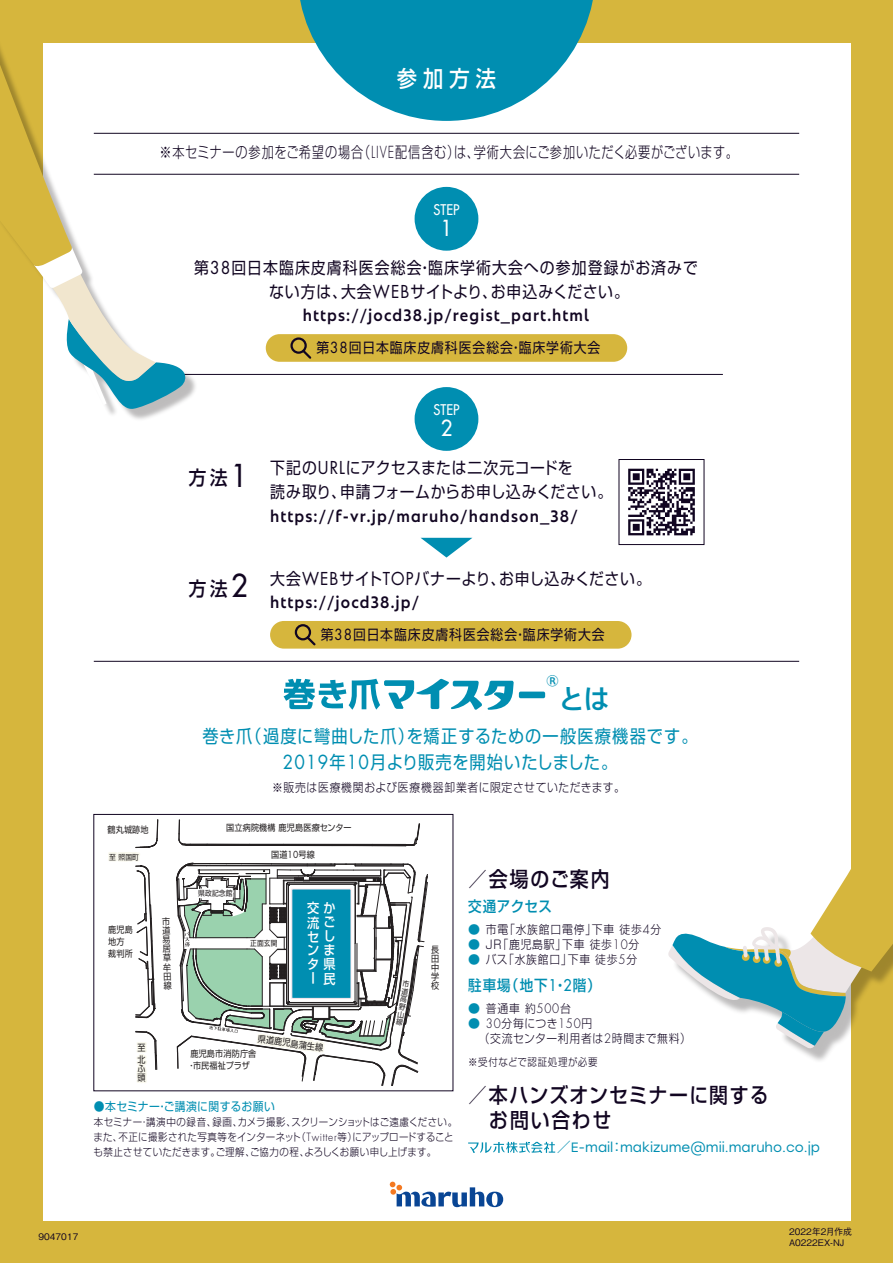
<style>
.page{position:relative;width:893px;height:1263px;background:#d6b63d}
.page>*{position:absolute;margin:0;border:0;box-sizing:border-box;transform-origin:0 0}
.t1{font:500 27px "Axis Std";color:#008eb1}
.t2{font:500 22.5px "Shin Go Pro";color:#fff;scale:.9 1}
.t3{font:500 21.45px "Futura Std";color:#fff;scale:.93 1}
.t4{font:500 21px/25.2px "Shin Go Pro";letter-spacing:.07em;color:#110521;scale:.9 1}
.t5{font:500 19.5px "Shin Go Pro";color:#110521;scale:.9 1}
.t6{font:18px/25.5px "Shin Go Pro";letter-spacing:.045em;color:#008eb1;text-align:center;scale:.9 1}
.t7{font:500 16.5px "Natom Pro";letter-spacing:.075em;color:#110521;scale:.9 1}
.t8{font:16.5px/24px "Shin Go Pro";letter-spacing:.06em;color:#110521;text-align:center;scale:.9 1}
.t9{font:16.5px/24px "Shin Go Pro";letter-spacing:.03em;color:#110521;scale:.9 1}
.t10{font:300 15.45px "Shin Go Pro";letter-spacing:.055em;color:#110521;scale:.79 1}
.t11{font:500 15px "Shin Go Pro";letter-spacing:.065em;color:#008eb1;scale:.9 1}
.t12{font:500 14.4px "Futura Std";color:#fff;scale:.9 1}
.t13{font:14.25px "Shin Go Pro";letter-spacing:.075em;color:#110521;scale:.9 1}
.t14{font:13.5px "Stolzl";color:#008eb1}
.t15{font:500 13.5px/14.1px "Shin Go Pro";color:#fff;text-align:justify;scale:.9 1}
.t16{font:500 13.5px "Axis Std";color:#008eb1}
.t17{font:300 12px "Shin Go Pro";letter-spacing:.075em;color:#110521;scale:.9 1}
.t18{font:300 12px "Shin Go Pro";letter-spacing:.055em;color:#110521;scale:.9 1}
.t19{font:300 12px/15px "Shin Go Pro";letter-spacing:.05em;color:#110521;scale:.9 1}
.t20{font:12px "Shin Go Pro";letter-spacing:.025em;color:#008eb1;scale:.9 1}
.t21{font:300 10.5px/15px "Shin Go Pro";letter-spacing:.03em;color:#110521;scale:.9 1}
.t22{font:300 10.5px "Shin Go Pro";letter-spacing:.065em;color:#110521;scale:.9 1}
.t23{font:9px/9.1px "Shin Go Pro";letter-spacing:.02em;color:#231f20;text-align:justify;scale:.9 1}
.t24{font:500 9px/10.8px "Gothic BBB Pro";color:#110521}
.t25{font:7.5px/7.6px "Shin Go Pro";letter-spacing:.02em;color:#231f20;text-align:justify;scale:.9 1}
.s1{font-family:"Futura Std";font-size:16.2px}
.s2{font-family:"Futura Std";font-size:17.4px}
.s3{font-family:"Futura Std";font-size:15px}
.s4{font-family:"Futura Std";font-size:30.75px}
.s5{font-family:"Futura Std";font-size:18.9px}
.s6{font-family:"Futura Std";font-size:9.45px}
.s7{font-family:"Futura Std";font-size:10.95px}
.s8{color:#008eb1}
.s9{font-family:"Futura Std";font-size:12.6px}
.s10{font-family:"Futura Std";font-size:15.75px}
.s11{font-family:"Koz Go Pr 6 N"}
</style>
<div class="page">
<div style="left:43px;top:43px;width:807px;height:1177px;background:#fff"></div>
<hr style="left:94px;top:174px;width:705px;height:1px;background:#110521">
<hr style="left:94px;top:133px;width:705px;height:1px;background:#110521">
<svg style="left:668px;top:586px;width:225px;height:463px"></svg>
<hr style="left:170px;top:374px;width:553px;height:1px;background:#110521">
<img style="left:108px;top:132px;width:92px;height:287px">
<svg style="left:0;top:47px;width:189px;height:364px"></svg>
<hr style="left:94px;top:661px;width:705px;height:1px;background:#110521">
<svg style="left:300px;top:0;width:293px;height:121px"></svg>
<div style="left:519px;top:692px;width:26px;height:6px;background:#008eb1;border-radius:2px"></div>
<svg style="left:284px;top:679px;width:230px;height:31px"></svg>
<div style="left:266px;top:334px;width:361px;height:28px;background:#d6b63d;border-radius:14px"></div>
<div style="left:290px;top:337px;width:17px;height:17px;border:2px solid #110521;border-radius:50%"></div>
<svg style="left:300px;top:348px;width:12px;height:11px"></svg>
<div style="left:415px;top:187px;width:63px;height:64px;background:#008eb1;border-radius:50%"></div>
<svg style="left:421px;top:538px;width:51px;height:19px"></svg>
<div style="left:415px;top:387px;width:63px;height:64px;background:#008eb1;border-radius:50%"></div>
<div style="left:270px;top:621px;width:361px;height:28px;background:#d6b63d;border-radius:14px"></div>
<div style="left:295px;top:624px;width:16px;height:16px;border:2px solid #110521;border-radius:50%"></div>
<svg style="left:304px;top:634px;width:12px;height:12px"></svg>
<div style="left:619px;top:459px;width:85px;height:86px;background:#fff;border:1px solid #110521"></div>
<svg style="left:628px;top:469px;width:67px;height:66px"></svg>
<svg style="left:468px;top:1142px;width:87px;height:11px"></svg>
<div style="left:93px;top:814px;width:360px;height:277px;border:1px solid #110521"></div>
<svg style="left:108px;top:819px;width:50px;height:199px"></svg>
<svg style="left:135px;top:1031px;width:22px;height:52px"></svg>
<svg style="left:176px;top:820px;width:252px;height:272px"></svg>
<svg style="left:390px;top:1181px;width:113px;height:26px"></svg>
<h2 class="t2" style="left:397px;top:60px;width:112px">参加方法</h2>
<h3 class="t10" style="left:159px;top:140px;width:734px">※本セミナーの参加をご希望の場合（<span class="s1">LIVE</span>配信含む）は、学術大会にご参加いただく必要がございます。</h3>
<h3 class="t12" style="left:433px;top:200px;width:30px">STEP</h3>
<h3 class="t3" style="left:441px;top:214px;width:14px">1</h3>
<h3 class="t8" style="left:194px;top:254px;width:561px">第<span class="s2">38</span>回日本臨床皮膚科医会総会・臨床学術大会への参加登録がお済みでない方は、大会<span class="s2">WEB</span>サイトより、お申込みください。</h3>
<h3 class="t7" style="left:303px;top:304px;width:320px">https://jocd38.jp/regist_part.html</h3>
<h3 class="t13" style="left:316px;top:336px;width:317px">第<span class="s3">38</span>回日本臨床皮膚科医会総会・臨床学術大会</h3>
<h3 class="t5" style="left:189px;top:462px;width:67px">方法<span class="s4">1</span></h3>
<h3 class="t5" style="left:189px;top:572px;width:67px">方法<span class="s4">2</span></h3>
<h3 class="t12" style="left:433px;top:400px;width:30px">STEP</h3>
<h3 class="t3" style="left:441px;top:415px;width:14px">2</h3>
<h3 class="t9" style="left:270px;top:454px;width:382px">下記の<span class="s2">URL</span>にアクセスまたは二次元コードを<br>読み取り、申請フォームからお申し込みください。</h3>
<h3 class="t7" style="left:270px;top:504px;width:343px">https://f-vr.jp/maruho/handson_38/</h3>
<h3 class="t8" style="left:270px;top:564px;width:425px">大会<span class="s2">WEB</span>サイト<span class="s2">TOP</span>バナーより、お申し込みください。</h3>
<h3 class="t7" style="left:270px;top:591px;width:167px">https://jocd38.jp/</h3>
<h3 class="t13" style="left:321px;top:623px;width:317px">第<span class="s3">38</span>回日本臨床皮膚科医会総会・臨床学術大会</h3>
<p class="t16" style="left:546px;top:670px;width:15px">®</p>
<h1 class="t1" style="left:558px;top:678px;width:53px">とは</h1>
<h3 class="t6" style="left:202px;top:721px;width:552px">巻き爪（過度に彎曲した爪）を矯正するための一般医療機器です。<br><span class="s5">2019</span>年<span class="s5">10</span>月より販売を開始いたしました。</h3>
<p class="t18" style="left:272px;top:778px;width:394px">※販売は医療機関および医療機器卸業者に限定させていただきます。</p>
<p class="t23" style="left:108px;top:823px;width:47px">鶴丸城跡地</p>
<p class="t23" style="left:226px;top:821px;width:141px">国立病院機構鹿児島医療センター</p>
<p class="t25" style="left:109px;top:852px;width:35px">至照国町</p>
<p class="t23" style="left:271px;top:849px;width:50px">国道<span class="s6">10</span>号線</p>
<p class="t23" style="left:108px;top:923px;width:29px;line-height:12px;text-align:left">鹿児島地方裁判所</p>
<p class="t23" style="left:161px;top:916px;width:7px;rotate:-2deg">市道易居草牟田線</p>
<p class="t25" style="left:198px;top:889px;width:40px">県政記念館</p>
<p class="t25" style="left:250px;top:939px;width:32px">正面玄関</p>
<p class="t15" style="left:307px;top:899px;width:33px">交か流ごセしンまタ県ー</p>
<p class="t15" style="left:323px;top:970px;width:15px">民</p>
<p class="t23" style="left:138px;top:1042px;width:10px">至</p>
<p class="t23" style="left:259px;top:1033px;width:75px;rotate:7deg">県道鹿児島蒲生線</p>
<p class="t23" style="left:138px;top:1054px;width:10px">北ふ頭</p>
<p class="t23" style="left:188px;top:1047px;width:78px;line-height:12px;text-indent:3px">鹿児島市消防庁舎・市民福祉プラザ</p>
<p class="t25" style="left:404px;top:979px;width:6px;rotate:10deg">市道高野山線</p>
<p class="t23" style="left:431px;top:943px;width:10px">長田中学校</p>
<p class="t20" style="left:94px;top:1097px;width:203px">●本セミナー・ご講演に関するお願い</p>
<p class="t21" style="left:93px;top:1113px;width:406px">本セミナー・講演中の録音、録画、カメラ撮影、スクリーンショットはご遠慮ください。また、不正に撮影された写真等をインターネット（<span class="s7">Twitter</span>等）にアップロードすることも禁止させていただきます。ご理解、ご協力の程、よろしくお願い申し上げます。</p>
<h3 class="t4" style="left:468px;top:864px;width:159px">／会場のご案内</h3>
<h3 class="t11" style="left:468px;top:894px;width:94px">交通アクセス</h3>
<p class="t17" style="left:468px;top:919px;width:216px"><span class="s8">●</span> 市電「水族館口電停」下車徒歩<span class="s9">4</span>分</p>
<p class="t17" style="left:468px;top:934px;width:192px"><span class="s8">●</span> ＪＲ「鹿児島駅」下車徒歩<span class="s9">10</span>分</p>
<p class="t17" style="left:468px;top:949px;width:189px"><span class="s8">●</span> バス「水族館口」下車徒歩<span class="s9">5</span>分</p>
<h3 class="t11" style="left:468px;top:973px;width:149px">駐車場（地下<span class="s10">1</span>・<span class="s10">2</span>階）</h3>
<p class="t17" style="left:468px;top:998px;width:116px"><span class="s8">●</span> 普通車約<span class="s9">500</span>台</p>
<p class="t19" style="left:479px;top:1014px;width:238px;text-indent:-11px"><span class="s8">●</span> <span class="s9">30</span>分毎につき<span class="s9">150</span>円<br>（交流センター利用者は<span class="s9">2</span>時間まで無料）</p>
<p class="t22" style="left:468px;top:1053px;width:145px">※受付などで認証処理が必要</p>
<h3 class="t4" style="left:468px;top:1079px;width:335px">／本ハンズオンセミナーに関する　お問い合わせ</h3>
<p class="t14" style="left:557px;top:1137px;width:264px"><span class="s11">／</span>E-mail<span class="s11">：</span>makizume@mii.maruho.co.jp</p>
<p class="t24" style="left:39px;top:1230px;width:41px">9047017</p>
<p class="t24" style="left:789px;top:1225px;width:64px">2022年2月作成<br>A0222EX-NJ</p>
</div>
